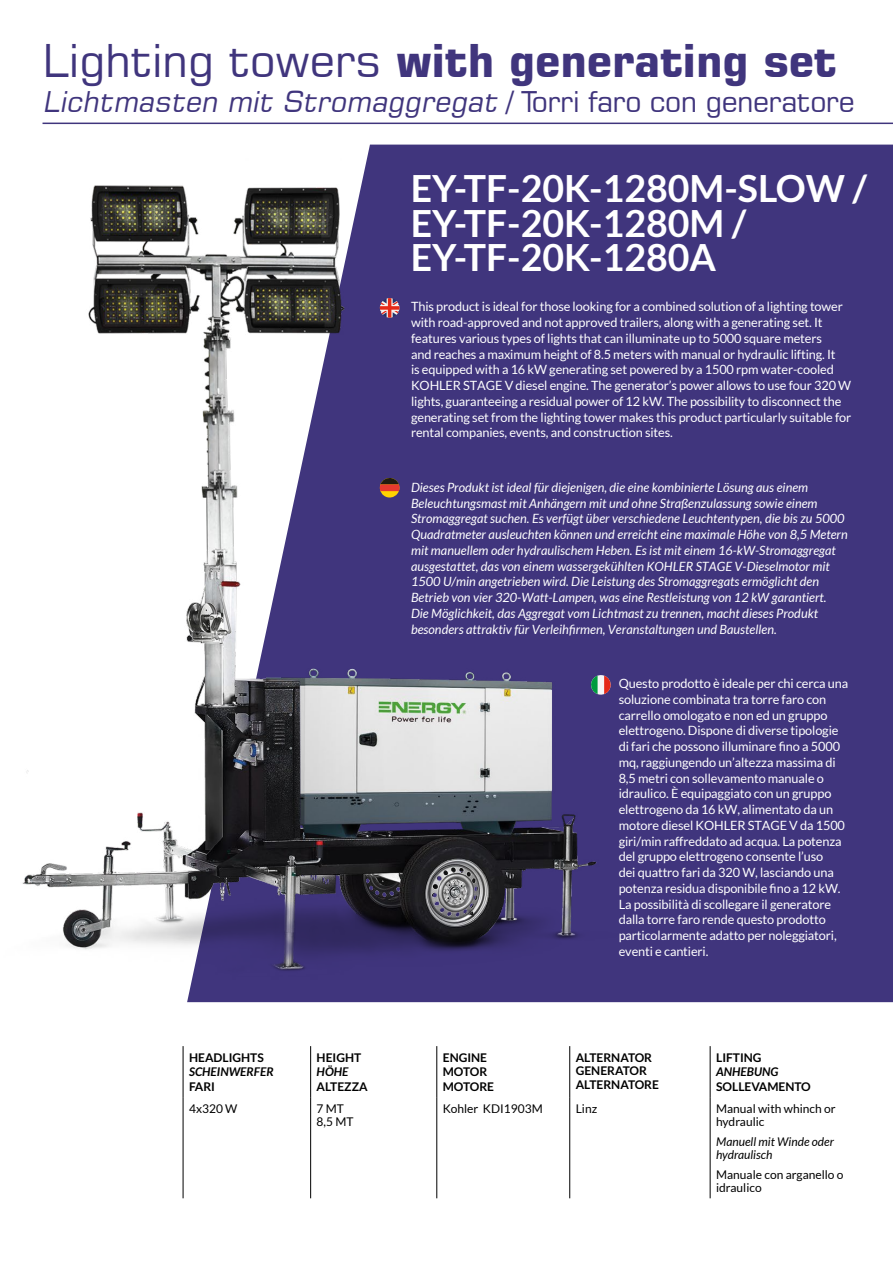
<style>
.page{position:relative;width:893px;height:1263px;background:#fff}
.page>*{position:absolute;margin:0;border:0;box-sizing:border-box;transform-origin:0 0}
.t1{font:700 45px "Square 721 BT";letter-spacing:-.01em;color:#40357d}
.t2{font:700 37.5px/34.5px "Lato";color:#fff}
.t3{font:italic 28.5px "Square 721 BT";color:#40357d}
.t4{font:12.75px/15.8px "Lato";letter-spacing:-.01em;color:#fff}
.t5{font:italic 12.75px/15.8px "Lato";color:#fff}
.t6{font:700 12px/14.4px "Lato";color:#000}
.t7{font:12px/13.5px "Lato";color:#000}
.t8{font:italic 12px/13.5px "Lato";color:#000}
.t9{font:italic 700 12px "Lato";color:#000}
.s1{font-weight:400}
.s2{font-style:normal}
</style>
<div class="page">
<hr style="left:43px;top:123px;width:850px;height:1px;background:#40357d">
<div style="left:368px;top:145px;width:525px;height:857px;background:#40357d"></div>
<hr style="left:710px;top:1046px;width:1px;height:51px;background:#000">
<hr style="left:710px;top:1097px;width:1px;height:101px;background:#000">
<hr style="left:569px;top:1046px;width:1px;height:51px;background:#000">
<hr style="left:569px;top:1097px;width:1px;height:101px;background:#000">
<hr style="left:437px;top:1046px;width:1px;height:51px;background:#000">
<hr style="left:437px;top:1097px;width:1px;height:101px;background:#000">
<hr style="left:310px;top:1046px;width:1px;height:51px;background:#000">
<hr style="left:310px;top:1097px;width:1px;height:101px;background:#000">
<hr style="left:183px;top:1046px;width:1px;height:51px;background:#000">
<hr style="left:183px;top:1097px;width:1px;height:101px;background:#000">
<img style="left:22px;top:150px;width:614px;height:853px">
<h1 class="t1" style="left:43px;top:33px;width:796px"><span class="s1">Lighting towers</span> with generating set</h1>
<h3 class="t3" style="left:43px;top:84px;width:814px">Lichtmasten mit Stromaggregat <span class="s2">/ To r r i fa ro c o n g e n e ra t o re</span></h3>
<h2 class="t2" style="left:411px;top:171px;width:458px">EY-TF-20K-1280M-SLOW /<br>EY-TF-20K-1280M /<br>EY-TF-20K-1280A</h2>
<p class="t4" style="left:411px;top:299px;width:442px">This product is ideal for those looking for a combined solution of a lighting tower with road-approved and not approved trailers, along with a generating set. It features various types of lights that can illuminate up to 5000 square meters<br>and reaches a maximum height of 8.5 meters with manual or hydraulic lifting. It<br>is equipped with a 16 kW generating set powered by a 1500 rpm water-cooled KOHLER STAGE V diesel engine. The generator’s power allows to use four 320 W lights, guaranteeing a residual power of 12 kW. The possibility to disconnect the generating set from the lighting tower makes this product particularly suitable for rental companies, events, and construction sites.</p>
<p class="t5" style="left:411px;top:480px;width:438px">Dieses Produkt ist ideal für diejenigen, die eine kombinierte Lösung aus einem Beleuchtungsmast mit Anhängern mit und ohne Straßenzulassung sowie einem Stromaggregat suchen. Es verfügt über verschiedene Leuchtentypen, die bis zu 5000<br>Quadratmeter ausleuchten können und erreicht eine maximale Höhe von 8,5 Metern mit manuellem oder hydraulischem Heben. Es ist mit einem 16-kW-Stromaggregat ausgestattet, das von einem wassergekühlten KOHLER STAGE V-Dieselmotor mit 1500 U/min angetrieben wird. Die Leistung des Stromaggregats ermöglicht den Betrieb von vier 320-Watt-Lampen, was eine Restleistung von 12 kW garantiert.<br>Die Möglichkeit, das Aggregat vom Lichtmast zu trennen, macht dieses Produkt besonders attraktiv für Verleihfirmen, Veranstaltungen und Baustellen.</p>
<p class="t6" style="left:189px;top:1050px;width:76px">HEADLIGHTS</p>
<p class="t9" style="left:189px;top:1065px;width:86px">SCHEINWERFER</p>
<p class="t6" style="left:189px;top:1079px;width:28px">FARI</p>
<p class="t6" style="left:317px;top:1050px;width:46px">HEIGHT</p>
<p class="t9" style="left:317px;top:1065px;width:33px">HÖHE</p>
<p class="t6" style="left:317px;top:1079px;width:52px">ALTEZZA</p>
<p class="t4" style="left:619px;top:675px;width:231px">Questo prodotto è ideale per chi cerca una soluzione combinata tra torre faro con carrello omologato e non ed un gruppo elettrogeno. Dispone di diverse tipologie di fari che possono illuminare fino a 5000 mq, raggiungendo un’altezza massima di 8,5 metri con sollevamento manuale o idraulico. È equipaggiato con un gruppo elettrogeno da 16 kW, alimentato da un motore diesel KOHLER STAGE V da 1500 giri/min raffreddato ad acqua. La potenza del gruppo elettrogeno consente l’uso<br>dei quattro fari da 320 W, lasciando una potenza residua disponibile fino a 12 kW.<br>La possibilità di scollegare il generatore dalla torre faro rende questo prodotto particolarmente adatto per noleggiatori, eventi e cantieri.</p>
<p class="t6" style="left:443px;top:1050px;width:53px">ENGINE<br>MOTOR<br>MOTORE</p>
<p class="t6" style="left:576px;top:1050px;width:85px;line-height:13.5px">ALTERNATOR<br>GENERATOR<br>ALTERNATORE</p>
<p class="t6" style="left:716px;top:1050px;width:47px">LIFTING</p>
<p class="t9" style="left:716px;top:1065px;width:64px">ANHEBUNG</p>
<p class="t6" style="left:716px;top:1079px;width:96px">SOLLEVAMENTO</p>
<p class="t7" style="left:189px;top:1101px;width:50px">4x320 W</p>
<p class="t7" style="left:317px;top:1101px;width:38px">7 MT<br>8,5 MT</p>
<p class="t7" style="left:443px;top:1101px;width:101px">Kohler KDI1903M</p>
<p class="t7" style="left:576px;top:1101px;width:23px">Linz</p>
<p class="t7" style="left:716px;top:1101px;width:121px">Manual with whinch or hydraulic</p>
<p class="t8" style="left:716px;top:1135px;width:119px">Manuell mit Winde oder hydraulisch</p>
<p class="t7" style="left:716px;top:1167px;width:129px">Manuale con arganello o idraulico</p>
</div>
